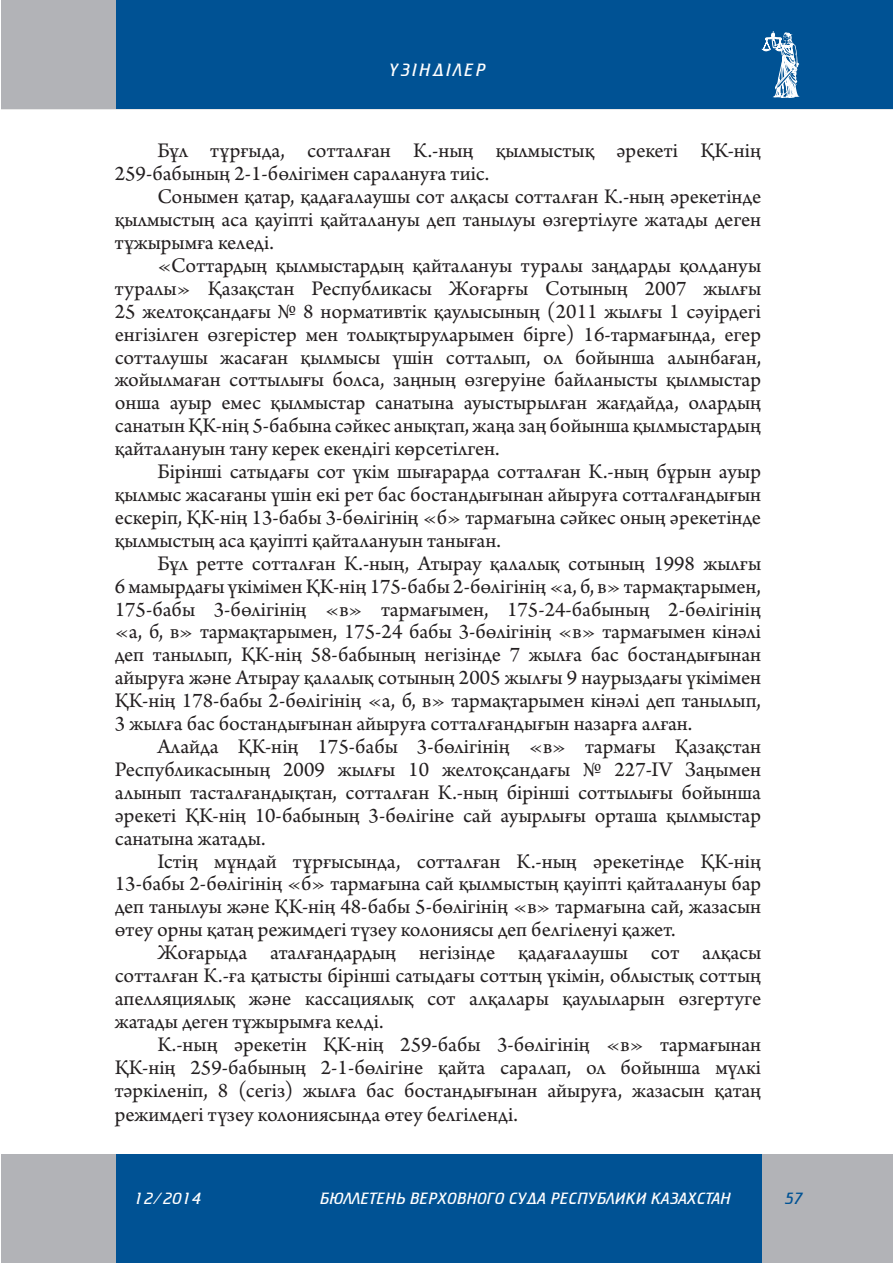
<style>
.page{position:relative;width:893px;height:1263px;background:#fff}
.page>*{position:absolute;margin:0;border:0;box-sizing:border-box;transform-origin:0 0}
.t1{font:21.9px/23px "Arno Pro";color:#231f20;text-align:justify}
.t2{font:300 18px "FK Cricket";letter-spacing:.11em;color:#fff}
.t3{font:300 16.5px "FK Cricket";color:#fff}
.t4{font:300 16.5px "FK Cricket";color:#005294}
</style>
<div class="page">
<div style="left:2px;top:1155px;width:114px;height:108px;background:#b2b3b7"></div>
<div style="left:116px;top:1155px;width:647px;height:108px;background:#005294"></div>
<div style="left:763px;top:1155px;width:130px;height:108px;background:#b2b3b7"></div>
<div style="left:2px;top:0;width:114px;height:109px;background:#b2b3b7"></div>
<div style="left:116px;top:0;width:777px;height:109px;background:#005294"></div>
<svg style="left:761px;top:31px;width:39px;height:67px"></svg>
<p class="t2" style="left:390px;top:61px;width:98px">²ЗIНДIЛЕР</p>
<p class="t1" style="left:115px;top:140px;width:648px;text-indent:43px">Бұл тұрғыда, сотталған К.-ның қылмыстық әрекеті ҚК-нің<br>259-бабының 2-1-бөлігімен саралануға тиіс.</p>
<p class="t1" style="left:115px;top:186px;width:648px;text-indent:43px">Сонымен қатар, қадағалаушы сот алқасы сотталған К.-ның әрекетінде қылмыстың аса қауіпті қайталануы деп танылуы өзгертілуге жатады деген тұжырымға келеді.</p>
<p class="t1" style="left:115px;top:255px;width:648px;text-indent:43px">«Соттардың қылмыстардың қайталануы туралы заңдарды қолдануы туралы» Қазақстан Республикасы Жоғарғы Сотының 2007 жылғы 25 желтоқсандағы № 8 нормативтік қаулысының (2011 жылғы 1 сәуірдегі енгізілген өзгерістер мен толықтыруларымен бірге) 16-тармағында, егер сотталушы жасаған қылмысы үшін сотталып, ол бойынша алынбаған, жойылмаған соттылығы болса, заңның өзгеруіне байланысты қылмыстар онша ауыр емес қылмыстар санатына ауыстырылған жағдайда, олардың санатын ҚК-нің 5-бабына сәйкес анықтап, жаңа заң бойынша қылмыстардың қайталануын тану керек екендігі көрсетілген.</p>
<p class="t1" style="left:115px;top:461px;width:648px;text-indent:43px">Бірінші сатыдағы сот үкім шығарарда сотталған К.-ның бұрын ауыр қылмыс жасағаны үшін екі рет бас бостандығынан айыруға сотталғандығын ескеріп, ҚК-нің 13-бабы 3-бөлігінің «б» тармағына сәйкес оның әрекетінде қылмыстың аса қауіпті қайталануын таныған.</p>
<p class="t1" style="left:115px;top:553px;width:648px;text-indent:43px">Бұл ретте сотталған К.-ның, Атырау қалалық сотының 1998 жылғы 6 мамырдағы үкімімен ҚК-нің 175-бабы 2-бөлігінің «а, б, в» тармақтарымен, 175-бабы 3-бөлігінің «в» тармағымен, 175-24-бабының 2-бөлігінің «а, б, в» тармақтарымен, 175-24 бабы 3-бөлігінің «в» тармағымен кінәлі деп танылып, ҚК-нің 58-бабының негізінде 7 жылға бас бостандығынан айыруға және Атырау қалалық сотының 2005 жылғы 9 наурыздағы үкімімен ҚК-нің 178-бабы 2-бөлігінің «а, б, в» тармақтарымен кінәлі деп танылып, 3 жылға бас бостандығынан айыруға сотталғандығын назарға алған.</p>
<p class="t1" style="left:115px;top:736px;width:648px;text-indent:43px">Алайда ҚК-нің 175-бабы 3-бөлігінің «в» тармағы Қазақстан Республикасының 2009 жылғы 10 желтоқсандағы № 227-IV Заңымен алынып тасталғандықтан, сотталған К.-ның бірінші соттылығы бойынша әрекеті ҚК-нің 10-бабының 3-бөлігіне сай ауырлығы орташа қылмыстар санатына жатады.</p>
<p class="t1" style="left:115px;top:851px;width:648px;text-indent:43px">Істің мұндай тұрғысында, сотталған К.-ның әрекетінде ҚК-нің 13-бабы 2-бөлігінің «б» тармағына сай қылмыстың қауіпті қайталануы бар деп танылуы және ҚК-нің 48-бабы 5-бөлігінің «в» тармағына сай, жазасын өтеу орны қатаң режимдегі түзеу колониясы деп белгіленуі қажет.</p>
<p class="t1" style="left:115px;top:942px;width:648px;text-indent:43px">Жоғарыда аталғандардың негізінде қадағалаушы сот алқасы сотталған К.-ға қатысты бірінші сатыдағы соттың үкімін, облыстық соттың апелляциялық және кассациялық сот алқалары қаулыларын өзгертуге жатады деген тұжырымға келді.</p>
<p class="t1" style="left:115px;top:1034px;width:648px;text-indent:43px">К.-ның әрекетін ҚК-нің 259-бабы 3-бөлігінің «в» тармағынан ҚК-нің 259-бабының 2-1-бөлігіне қайта саралап, ол бойынша мүлкі тәркіленіп, 8 (сегіз) жылға бас бостандығынан айыруға, жазасын қатаң режимдегі түзеу колониясында өтеу белгіленді.</p>
<p class="t3" style="left:134px;top:1191px;width:69px">12/2014</p>
<p class="t3" style="left:320px;top:1190px;width:413px">БЮЛЛЕТЕНЬ ВЕРХОВНОГО СУДА РЕСПУБЛИКИ КАЗАХСТАН</p>
<p class="t4" style="left:784px;top:1190px;width:21px">57</p>
</div>
